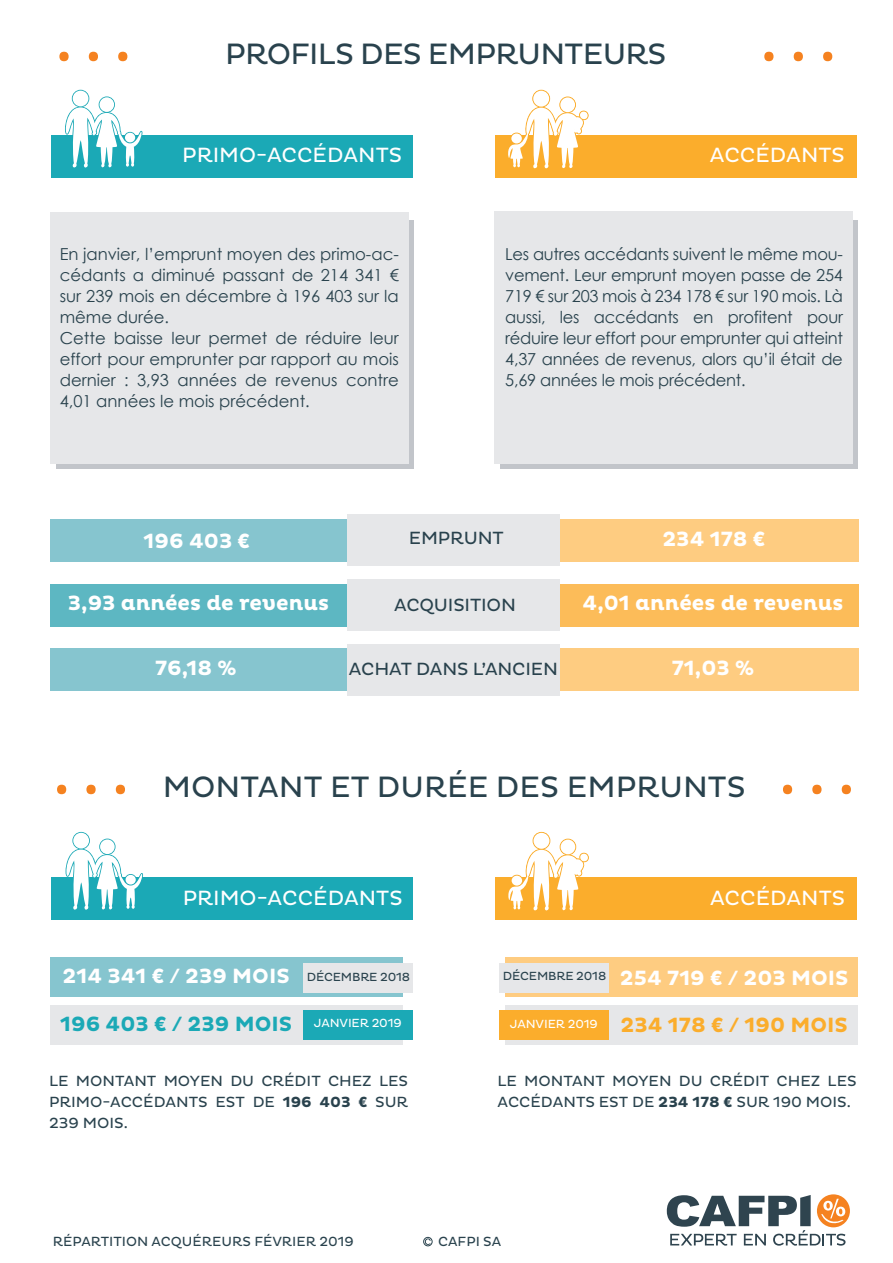
<style>
.page{position:relative;width:893px;height:1263px;background:#fff}
.page>*{position:absolute;margin:0;border:0;box-sizing:border-box;transform-origin:0 0}
.t1{font:30px "Pluto";letter-spacing:-.015em;color:#29424d}
.t2{font:700 21px "Pluto";color:#fff}
.t3{font:21px "Pluto";color:#fff}
.t4{font:700 21px "Pluto";color:#1ba9b6}
.t5{font:700 21px "Pluto";color:#fbad2c}
.t6{font:18px "Pluto";letter-spacing:-.01em;color:#29424d}
.t7{font:16.5px/21px "Century Gothic";color:#29424d;text-align:justify}
.t8{font:15px/21px "Pluto";color:#29424d;text-align:justify}
.t9{font:13.5px "Pluto";color:#29424d}
.t10{font:12px "Pluto";letter-spacing:-.015em;color:#29424d}
.t11{font:12px "Pluto";letter-spacing:-.01em;color:#fff}
.s1{font-weight:700}
</style>
<div class="page">
<div style="left:505px;top:958px;width:353px;height:39px;background:#fecc81"></div>
<div style="left:505px;top:1005px;width:353px;height:39px;background:#e6e7e9"></div>
<div style="left:50px;top:958px;width:353px;height:39px;background:#86c5cf"></div>
<div style="left:50px;top:1005px;width:353px;height:39px;background:#e6e7e9"></div>
<svg style="left:425px;top:1239px;width:5px;height:5px"></svg>
<div style="left:423px;top:1237px;width:9px;height:9px;border:1px solid #29424d;border-radius:50%"></div>
<div style="left:783px;top:785px;width:9px;height:9px;background:#f58220;border-radius:50%"></div>
<div style="left:812px;top:785px;width:9px;height:9px;background:#f58220;border-radius:50%"></div>
<div style="left:842px;top:785px;width:9px;height:9px;background:#f58220;border-radius:50%"></div>
<div style="left:57px;top:785px;width:9px;height:9px;background:#f58220;border-radius:50%"></div>
<div style="left:86px;top:785px;width:10px;height:9px;background:#f58220;border-radius:50%"></div>
<div style="left:116px;top:785px;width:9px;height:9px;background:#f58220;border-radius:50%"></div>
<div style="left:52px;top:877px;width:361px;height:42px;background:#1ba9b6"></div>
<svg style="left:72px;top:832px;width:18px;height:17px"></svg>
<svg style="left:99px;top:838px;width:17px;height:17px"></svg>
<div style="left:73px;top:833px;width:16px;height:15px;background:#fff;border-radius:50%"></div>
<div style="left:100px;top:839px;width:15px;height:15px;background:#fff;border-radius:50%"></div>
<svg style="left:65px;top:849px;width:78px;height:61px"></svg>
<div style="left:303px;top:963px;width:109px;height:29px;background:#e6e7e9"></div>
<div style="left:303px;top:1010px;width:109px;height:30px;background:#1ba9b6"></div>
<div style="left:500px;top:963px;width:109px;height:29px;background:#e6e7e9"></div>
<div style="left:500px;top:1010px;width:109px;height:30px;background:#fbad2c"></div>
<div style="left:56px;top:220px;width:357px;height:248px;background:#c2c5ca"></div>
<div style="left:50px;top:212px;width:359px;height:252px;background:#e6e7e9"></div>
<div style="left:500px;top:220px;width:357px;height:248px;background:#c2c5ca"></div>
<div style="left:494px;top:212px;width:359px;height:252px;background:#e6e7e9"></div>
<div style="left:50px;top:519px;width:383px;height:43px;background:#86c5cf"></div>
<div style="left:476px;top:519px;width:383px;height:43px;background:#fecc81"></div>
<div style="left:347px;top:515px;width:213px;height:51px;background:#e6e7e9"></div>
<div style="left:50px;top:584px;width:383px;height:42px;background:#5db7c2"></div>
<div style="left:476px;top:584px;width:383px;height:42px;background:#fcbc59"></div>
<div style="left:347px;top:580px;width:213px;height:51px;background:#e6e7e9"></div>
<div style="left:50px;top:649px;width:383px;height:42px;background:#86c5cf"></div>
<div style="left:476px;top:649px;width:383px;height:42px;background:#fecc81"></div>
<div style="left:347px;top:644px;width:213px;height:51px;background:#e6e7e9"></div>
<div style="left:51px;top:135px;width:362px;height:42px;background:#1ba9b6"></div>
<svg style="left:72px;top:90px;width:17px;height:17px"></svg>
<svg style="left:99px;top:96px;width:16px;height:17px"></svg>
<div style="left:73px;top:91px;width:15px;height:15px;background:#fff;border-radius:50%"></div>
<div style="left:99px;top:97px;width:15px;height:15px;background:#fff;border-radius:50%"></div>
<svg style="left:65px;top:107px;width:78px;height:61px"></svg>
<div style="left:495px;top:135px;width:362px;height:42px;background:#fbad2c"></div>
<svg style="left:532px;top:90px;width:18px;height:18px"></svg>
<svg style="left:533px;top:90px;width:17px;height:17px"></svg>
<div style="left:560px;top:97px;width:16px;height:16px;background:#fbb648;border-radius:50%"></div>
<div style="left:533px;top:91px;width:16px;height:16px;background:#fff;border-radius:50%"></div>
<div style="left:560px;top:97px;width:15px;height:15px;background:#fff;border-radius:50%"></div>
<svg style="left:508px;top:107px;width:81px;height:62px"></svg>
<div style="left:496px;top:877px;width:361px;height:42px;background:#fbad2c"></div>
<svg style="left:533px;top:832px;width:17px;height:17px"></svg>
<svg style="left:560px;top:839px;width:16px;height:16px"></svg>
<div style="left:533px;top:833px;width:16px;height:16px;background:#fff;border-radius:50%"></div>
<div style="left:561px;top:839px;width:14px;height:15px;background:#fff;border-radius:50%"></div>
<svg style="left:508px;top:849px;width:81px;height:62px"></svg>
<div style="left:764px;top:52px;width:9px;height:9px;background:#f58220;border-radius:50%"></div>
<div style="left:794px;top:52px;width:9px;height:9px;background:#f58220;border-radius:50%"></div>
<div style="left:823px;top:52px;width:9px;height:9px;background:#f58220;border-radius:50%"></div>
<div style="left:59px;top:52px;width:10px;height:9px;background:#f58220;border-radius:50%"></div>
<div style="left:89px;top:52px;width:9px;height:9px;background:#f58220;border-radius:50%"></div>
<div style="left:118px;top:52px;width:9px;height:9px;background:#f58220;border-radius:50%"></div>
<div style="left:817px;top:1194px;width:33px;height:33px;background:#f58220;border-radius:50%"></div>
<svg style="left:667px;top:1195px;width:178px;height:50px"></svg>
<h1 class="t1" style="left:225px;top:36px;width:443px">PROFILS DES EMPRUNTEURS</h1>
<p class="t3" style="left:182px;top:143px;width:221px">PRIMO-ACCÉDANTS</p>
<p class="t3" style="left:710px;top:143px;width:137px">ACCÉDANTS</p>
<p class="t7" style="left:60px;top:243px;width:341px;text-align:left">En janvier, l’emprunt moyen des primo-ac&shy;cédants a diminué passant de 214 341 € sur 239 mois en décembre à 196 403 sur la même durée.<br>Cette baisse leur permet de réduire leur effort pour emprunter par rapport au mois dernier : 3,93 années de revenus contre 4,01 années le mois précédent.</p>
<p class="t7" style="left:505px;top:243px;width:339px">Les autres accédants suivent le même mou&shy;vement. Leur emprunt moyen passe de 254<br>719 € sur 203 mois à 234 178 € sur 190 mois. Là aussi, les accédants en profitent pour réduire leur effort pour emprunter qui atteint 4,37 années de revenus, alors qu’il était de 5,69 années le mois précédent.</p>
<p class="t2" style="left:144px;top:529px;width:108px">196 403 €</p>
<p class="t2" style="left:662px;top:526px;width:104px">234 178 €</p>
<p class="t6" style="left:409px;top:527px;width:96px">EMPRUNT</p>
<p class="t2" style="left:68px;top:590px;width:263px">3,93 années de revenus</p>
<p class="t2" style="left:582px;top:590px;width:262px">4,01 années de revenus</p>
<p class="t6" style="left:394px;top:594px;width:123px">ACQUISITION</p>
<p class="t2" style="left:155px;top:656px;width:83px">76,18 %</p>
<p class="t2" style="left:672px;top:656px;width:84px">71,03 %</p>
<p class="t6" style="left:349px;top:659px;width:211px">ACHAT DANS L’ANCIEN</p>
<h1 class="t1" style="left:163px;top:769px;width:584px">MONTANT ET DURÉE DES EMPRUNTS</h1>
<p class="t3" style="left:183px;top:885px;width:221px">PRIMO-ACCÉDANTS</p>
<p class="t3" style="left:710px;top:885px;width:137px">ACCÉDANTS</p>
<p class="t2" style="left:63px;top:964px;width:229px">214 341 € / 239 MOIS</p>
<p class="t2" style="left:620px;top:966px;width:230px">254 719 € / 203 MOIS</p>
<p class="t10" style="left:503px;top:969px;width:105px">DÉCEMBRE 2018</p>
<p class="t11" style="left:510px;top:1017px;width:89px">JANVIER 2019</p>
<p class="t10" style="left:307px;top:970px;width:105px">DÉCEMBRE 2018</p>
<p class="t4" style="left:60px;top:1011px;width:343px">196 403 € / 239 MOIS <sup>JANVIER</sup> <sup>2019</sup></p>
<p class="t5" style="left:620px;top:1013px;width:229px">234 178 € / 190 MOIS</p>
<p class="t8" style="left:49px;top:1071px;width:361px">LE MONTANT MOYEN DU CRÉDIT CHEZ LES PRIMO-ACCÉDANTS EST DE <span class="s1">196 403 €</span> SUR 239 MOIS.</p>
<p class="t8" style="left:498px;top:1071px;width:361px">LE MONTANT MOYEN DU CRÉDIT CHEZ LES<br>ACCÉDANTS EST DE <span class="s1">234 178 €</span> SUR 190 MOIS.</p>
<p class="t9" style="left:53px;top:1234px;width:303px">RÉPARTITION ACQUÉREURS FÉVRIER 2019</p>
<p class="t9" style="left:438px;top:1234px;width:65px">CAFPI SA</p>
</div>
